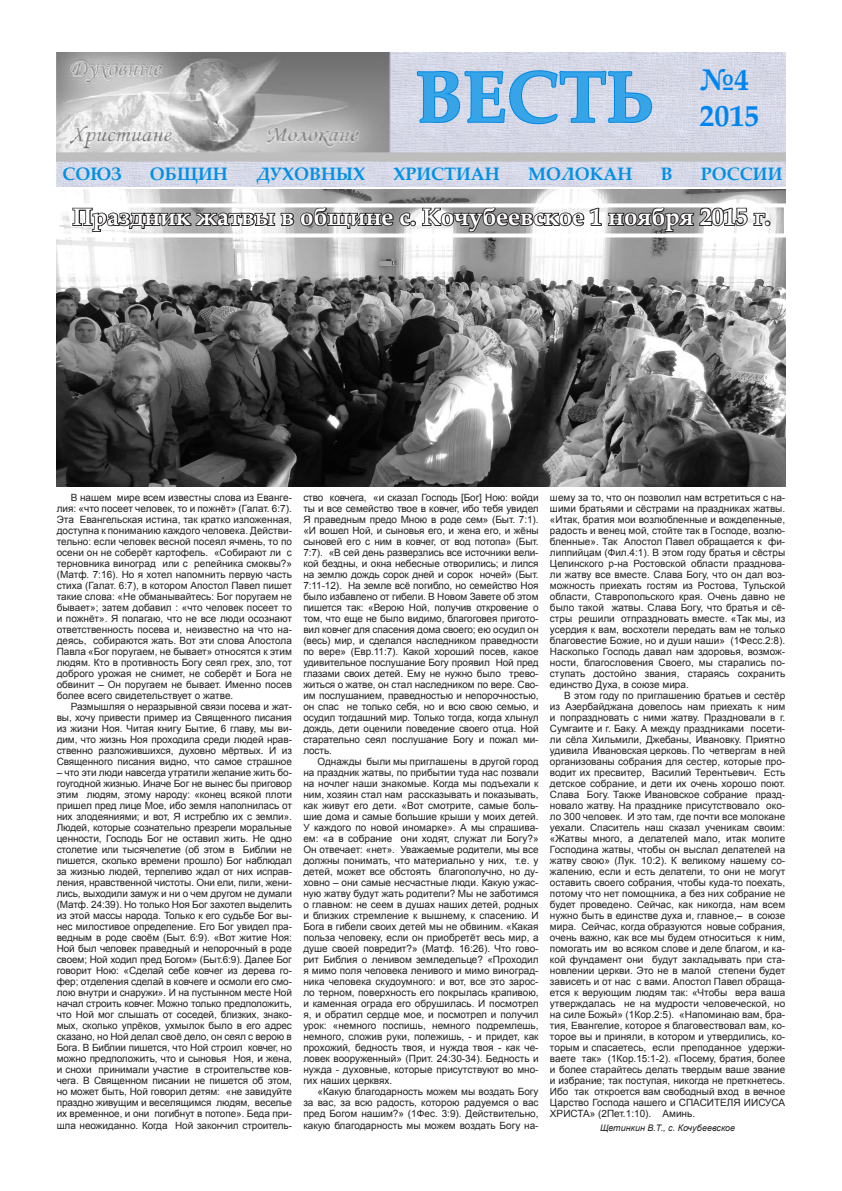
<style>
.page{position:relative;width:842px;height:1191px;background:#fff}
.page>*{position:absolute;margin:0;border:0;box-sizing:border-box;transform-origin:0 0}
.t1{font:700 72px "Palatino Linotype";color:#36a4e6}
.t2{font:700 30px "Palatino Linotype";color:#0085f0}
.Заголовок_1{font:700 24px "Book Antiqua";color:#fff}
.t3{font:700 18px "Palatino Linotype";color:#0090e7}
.Текст{font:10px/11px "Arial";letter-spacing:-.01em;color:#231f20;text-align:justify}
.Автор{font:italic 9px "Arial";color:#231f20}
</style>
<div class="page">
<img style="left:57px;top:190px;width:728px;height:297px">
<img style="left:57px;top:52px;width:728px;height:135px">
<svg style="left:71px;top:52px;width:701px;height:365px;background:#9c9da1"></svg>
<div style="left:55px;top:203px;width:733px;height:34px;border:4px solid #fff"></div>
<p class="t1" style="left:416px;top:46px;width:241px">ВЕСТЬ</p>
<p class="t2" style="left:699px;top:58px;width:51px">№4</p>
<p class="t2" style="left:699px;top:94px;width:61px">2015</p>
<p class="t3" style="left:62px;top:161px;width:61px">СОЮЗ</p>
<p class="t3" style="left:150px;top:161px;width:79px">ОБЩИН</p>
<p class="t3" style="left:256px;top:161px;width:111px">ДУХОВНЫХ</p>
<p class="t3" style="left:393px;top:161px;width:108px">ХРИСТИАН</p>
<p class="t3" style="left:528px;top:161px;width:106px">МОЛОКАН</p>
<p class="t3" style="left:661px;top:161px;width:13px">В</p>
<p class="t3" style="left:701px;top:161px;width:83px">РОССИИ</p>
<p class="Заголовок_1" style="left:73px;top:200px;width:699px">Праздник жатвы в общине с. Кочубеевское 1 ноября 2015 г.</p>
<p class="Текст" style="left:57px;top:492px;width:237px;text-indent:14px">В нашем мире всем известны слова из Еванге&shy;лия: «что посеет человек, то и пожнёт» (Галат. 6:7).<br>Эта Евангельская истина, так кратко изложенная, доступна к пониманию каждого человека. Действи&shy;тельно: если человек весной посеял ячмень, то по осени он не соберёт картофель. «Собирают ли с терновника виноград или с репейника смоквы?» (Матф. 7:16). Но я хотел напомнить первую часть стиха (Галат. 6:7), в котором Апостол Павел пишет такие слова: «Не обманывайтесь: Бог поругаем не бывает»; затем добавил : «что человек посеет то и пожнёт». Я полагаю, что не все люди осознают ответственность посева и, неизвестно на что на&shy;деясь, собираются жать. Вот эти слова Апостола Павла «Бог поругаем, не бывает» относятся к этим людям. Кто в противность Богу сеял грех, зло, тот доброго урожая не снимет, не соберёт и Бога не обвинит – Он поругаем не бывает. Именно посев более всего свидетельствует о жатве.</p>
<p class="Текст" style="left:57px;top:701px;width:237px;text-indent:14px">Размышляя о неразрывной связи посева и жат&shy;вы, хочу привести пример из Священного писания из жизни Ноя. Читая книгу Бытие, 6 главу, мы ви&shy;дим, что жизнь Ноя проходила среди людей нрав&shy;ственно разложившихся, духовно мёртвых. И из Священного писания видно, что самое страшное</p>
<p class="Текст" style="left:57px;top:767px;width:237px">– что эти люди навсегда утратили желание жить бо&shy;гоугодной жизнью. Иначе Бог не вынес бы приговор этим людям, этому народу: «конец всякой плоти пришел пред лице Мое, ибо земля наполнилась от них злодеяниями; и вот, Я истреблю их с земли».<br>Людей, которые сознательно презрели моральные ценности, Господь Бог не оставил жить. Не одно столетие или тысячелетие (об этом в Библии не пишется, сколько времени прошло) Бог наблюдал за жизнью людей, терпеливо ждал от них исправ&shy;ления, нравственной чистоты. Они ели, пили, жени&shy;лись, выходили замуж и ни о чем другом не думали (Матф. 24:39). Но только Ноя Бог захотел выделить из этой массы народа. Только к его судьбе Бог вы&shy;нес милостивое определение. Его Бог увидел пра&shy;ведным в роде своём (Быт. 6:9). «Вот житие Ноя:<br>Ной был человек праведный и непорочный в роде своем; Ной ходил пред Богом» (Быт.6:9). Далее Бог говорит Ною: «Сделай себе ковчег из дерева го&shy;фер; отделения сделай в ковчеге и осмоли его смо&shy;лою внутри и снаружи». И на пустынном месте Ной начал строить ковчег. Можно только предположить, что Ной мог слышать от соседей, близких, знако&shy;мых, сколько упрёков, ухмылок было в его адрес сказано, но Ной делал своё дело, он сеял с верою в Бога. В Библии пишется, что Ной строил ковчег, но можно предположить, что и сыновья Ноя, и жена, и снохи принимали участие в строительстве ков&shy;чега. В Священном писании не пишется об этом, но может быть, Ной говорил детям: «не завидуйте праздно живущим и веселящимся людям, веселье их временное, и они погибнут в потопе». Беда при&shy;шла неожиданно. Когда Ной закончил строитель-</p>
<p class="Текст" style="left:303px;top:492px;width:237px">ство ковчега, «и сказал Господь [Бог] Ною: войди ты и все семейство твое в ковчег, ибо тебя увидел Я праведным предо Мною в роде сем» (Быт. 7:1). «И вошел Ной, и сыновья его, и жена его, и жёны сыновей его с ним в ковчег, от вод потопа» (Быт.<br>7:7). «В сей день разверзлись все источники вели&shy;кой бездны, и окна небесные отворились; и лился на землю дождь сорок дней и сорок ночей» (Быт.<br>7:11-12). На земле всё погибло, но семейство Ноя было избавлено от гибели. В Новом Завете об этом пишется так: «Верою Ной, получив откровение о том, что еще не было видимо, благоговея пригото&shy;вил ковчег для спасения дома своего; ею осудил он (весь) мир, и сделался наследником праведности по вере» (Евр.11:7). Какой хороший посев, какое удивительное послушание Богу проявил Ной пред глазами своих детей. Ему не нужно было трево&shy;житься о жатве, он стал наследником по вере. Сво&shy;им послушанием, праведностью и непорочностью, он спас не только себя, но и всю свою семью, и осудил тогдашний мир. Только тогда, когда хлынул дождь, дети оценили поведение своего отца. Ной старательно сеял послушание Богу и пожал ми&shy;лость.</p>
<p class="Текст" style="left:303px;top:756px;width:237px;text-indent:14px">Однажды были мы приглашены в другой город на праздник жатвы, по прибытии туда нас позвали на ночлег наши знакомые. Когда мы подъехали к ним, хозяин стал нам рассказывать и показывать, как живут его дети. «Вот смотрите, самые боль&shy;шие дома и самые большие крыши у моих детей.<br>У каждого по новой иномарке». А мы спрашива&shy;ем: «а в собрание они ходят, служат ли Богу?» Он отвечает: «нет». Уважаемые родители, мы все должны понимать, что материально у них, т.е. у детей, может все обстоять благополучно, но ду&shy;ховно – они самые несчастные люди. Какую ужас&shy;ную жатву будут жать родители? Мы не заботимся о главном: не сеем в душах наших детей, родных и близких стремление к вышнему, к спасению. И Бога в гибели своих детей мы не обвиним. «Какая польза человеку, если он приобретёт весь мир, а душе своей повредит?» (Матф. 16:26). Что гово&shy;рит Библия о ленивом земледельце? «Проходил я мимо поля человека ленивого и мимо виноград&shy;ника человека скудоумного: и вот, все это зарос&shy;ло терном, поверхность его покрылась крапивою, и каменная ограда его обрушилась. И посмотрел я, и обратил сердце мое, и посмотрел и получил урок: «немного поспишь, немного подремлешь, немного, сложив руки, полежишь, - и придет, как прохожий, бедность твоя, и нужда твоя - как че&shy;ловек вооруженный» (Прит. 24:30-34). Бедность и нужда - духовные, которые присутствуют во мно&shy;гих наших церквях.</p>
<p class="Текст" style="left:303px;top:1086px;width:237px;text-indent:14px">«Какую благодарность можем мы воздать Богу за вас, за всю радость, которою радуемся о вас пред Богом нашим?» (1Фес. 3:9). Действительно, какую благодарность мы можем воздать Богу на-</p>
<p class="Текст" style="left:550px;top:492px;width:237px">шему за то, что он позволил нам встретиться с на&shy;шими братьями и сёстрами на праздниках жатвы. «Итак, братия мои возлюбленные и вожделенные, радость и венец мой, стойте так в Господе, возлю&shy;бленные». Так Апостол Павел обращается к фи&shy;липпийцам (Фил.4:1). В этом году братья и сёстры Целинского р-на Ростовской области празднова&shy;ли жатву все вместе. Слава Богу, что он дал воз&shy;можность приехать гостям из Ростова, Тульской области, Ставропольского края. Очень давно не было такой жатвы. Слава Богу, что братья и сё&shy;стры решили отпраздновать вместе. «Так мы, из усердия к вам, восхотели передать вам не только благовестие Божие, но и души наши» (1Фесс.2:8).<br>Насколько Господь давал нам здоровья, возмож&shy;ности, благословения Своего, мы старались по&shy;ступать достойно звания, стараясь сохранить единство Духа, в союзе мира.</p>
<p class="Текст" style="left:550px;top:690px;width:237px;text-indent:14px">В этом году по приглашению братьев и сестёр из Азербайджана довелось нам приехать к ним и попраздновать с ними жатву. Праздновали в г.<br>Сумгаите и г. Баку. А между праздниками посети&shy;ли сёла Хильмили, Джебаны, Ивановку. Приятно удивила Ивановская церковь. По четвергам в ней организованы собрания для сестер, которые про&shy;водит их пресвитер, Василий Терентьевич. Есть детское собрание, и дети их очень хорошо поют.<br>Слава Богу. Также Ивановское собрание празд&shy;новало жатву. На празднике присутствовало око&shy;ло 300 человек. И это там, где почти все молокане уехали. Спаситель наш сказал ученикам своим: «Жатвы много, а делателей мало, итак молите Господина жатвы, чтобы он выслал делателей на жатву свою» (Лук. 10:2). К великому нашему со&shy;жалению, если и есть делатели, то они не могут оставить своего собрания, чтобы куда-то поехать, потому что нет помощника, а без них собрание не будет проведено. Сейчас, как никогда, нам всем нужно быть в единстве духа и, главное,– в союзе мира. Сейчас, когда образуются новые собрания, очень важно, как все мы будем относиться к ним, помогать им во всяком слове и деле благом, и ка&shy;кой фундамент они будут закладывать при ста&shy;новлении церкви. Это не в малой степени будет зависеть и от нас с вами. Апостол Павел обраща&shy;ется к верующим людям так: «Чтобы вера ваша утверждалась не на мудрости человеческой, но на силе Божьй» (1Кор.2:5). «Напоминаю вам, бра&shy;тия, Евангелие, которое я благовествовал вам, ко&shy;торое вы и приняли, в котором и утвердились, ко&shy;торым и спасаетесь, если преподанное удержи&shy;ваете так» (1Кор.15:1-2). «Посему, братия, более и более старайтесь делать твердым ваше звание и избрание; так поступая, никогда не преткнетесь.<br>Ибо так откроется вам свободный вход в вечное Царство Господа нашего и СПАСИТЕЛЯ ИИСУСА ХРИСТА» (2Пет.1:10). Аминь.</p>
<p class="Автор" style="left:600px;top:1122px;width:137px">Щетинкин В.Т., с. Кочубеевское</p>
</div>
